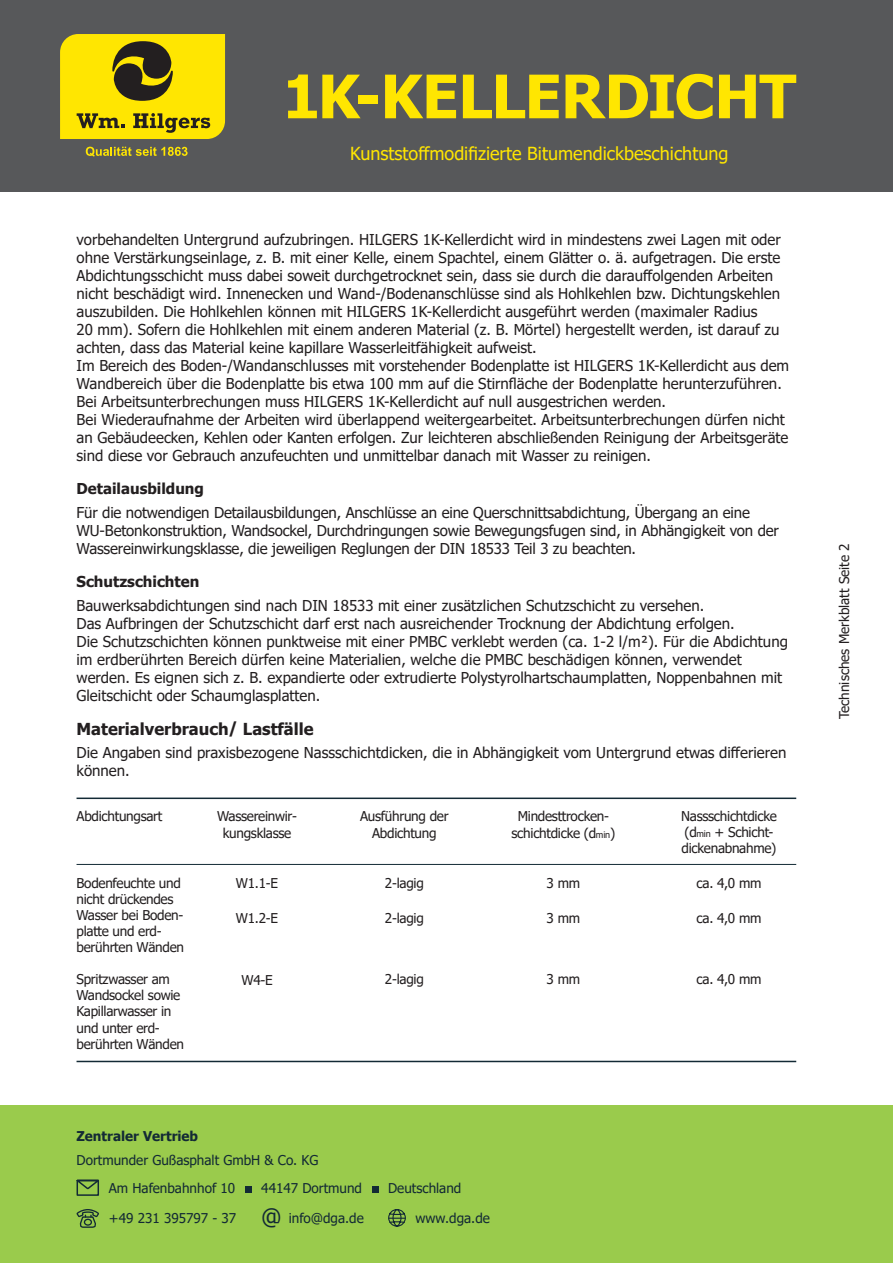
<style>
.page{position:relative;width:893px;height:1263px;background:#fff}
.page>*{position:absolute;margin:0;border:0;box-sizing:border-box;transform-origin:0 0}
.t1{font:700 60px "Tahoma";letter-spacing:-.015em;color:#ffe601}
.t2{font:18px "Tahoma";color:#ffe601}
.t3{font:700 16.5px "Tahoma";color:#231f20}
.t4{font:15px/18px "Tahoma";color:#231f20}
.t5{font:700 15px "Tahoma";color:#231f20}
.t6{font:13.5px/16.2px "Tahoma";letter-spacing:-.02em;color:#231f20;text-align:center}
.t7{font:13.5px/28.2px "Tahoma";color:#132a35}
.t8{font:13.5px "Tahoma";color:#231f20}
.t9{font:700 13.5px "Tahoma";color:#132a35}
.s1{font-size:9px}
.s2{font-size:22.5px}
</style>
<div class="page">
<div style="left:0;top:0;width:893px;height:191px;background:#57585a"></div>
<svg style="left:86px;top:147px;width:102px;height:10px"></svg>
<svg style="left:60px;top:34px;width:165px;height:105px;background:#d2bd07"></svg>
<hr style="left:77px;top:797px;width:719px;height:2px;background:#132a35">
<hr style="left:77px;top:864px;width:719px;height:1px;background:#132a35">
<hr style="left:77px;top:1061px;width:719px;height:1px;background:#132a35">
<div style="left:0;top:1106px;width:893px;height:157px;background:#9acb4c"></div>
<svg style="left:77px;top:1180px;width:22px;height:16px"></svg>
<div style="left:245px;top:1186px;width:6px;height:7px;background:#132a35"></div>
<svg style="left:77px;top:1209px;width:22px;height:19px"></svg>
<div style="left:372px;top:1186px;width:6px;height:7px;background:#132a35"></div>
<svg style="left:388px;top:1209px;width:18px;height:18px"></svg>
<h1 class="t1" style="left:282px;top:54px;width:515px">1K-KELLERDICHT</h1>
<p class="t2" style="left:350px;top:142px;width:380px">Kunststoffmodifizierte Bitumendickbeschichtung</p>
<p class="t4" style="left:77px;top:232px;width:714px">vorbehandelten Untergrund aufzubringen. HILGERS 1K-Kellerdicht wird in mindestens zwei Lagen mit oder ohne Verstärkungseinlage, z. B. mit einer Kelle, einem Spachtel, einem Glätter o. ä. aufgetragen. Die erste Abdichtungsschicht muss dabei soweit durchgetrocknet sein, dass sie durch die darauffolgenden Arbeiten nicht beschädigt wird. Innenecken und Wand-/Bodenanschlüsse sind als Hohlkehlen bzw. Dichtungskehlen auszubilden. Die Hohlkehlen können mit HILGERS 1K-Kellerdicht ausgeführt werden (maximaler Radius<br>20 mm). Sofern die Hohlkehlen mit einem anderen Material (z. B. Mörtel) hergestellt werden, ist darauf zu achten, dass das Material keine kapillare Wasserleitfähigkeit aufweist.<br>Im Bereich des Boden-/Wandanschlusses mit vorstehender Bodenplatte ist HILGERS 1K-Kellerdicht aus dem Wandbereich über die Bodenplatte bis etwa 100 mm auf die Stirnfläche der Bodenplatte herunterzuführen.<br>Bei Arbeitsunterbrechungen muss HILGERS 1K-Kellerdicht auf null ausgestrichen werden.<br>Bei Wiederaufnahme der Arbeiten wird überlappend weitergearbeitet. Arbeitsunterbrechungen dürfen nicht an Gebäudeecken, Kehlen oder Kanten erfolgen. Zur leichteren abschließenden Reinigung der Arbeitsgeräte sind diese vor Gebrauch anzufeuchten und unmittelbar danach mit Wasser zu reinigen.</p>
<p class="t5" style="left:77px;top:478px;width:129px">Detailausbildung</p>
<p class="t4" style="left:77px;top:505px;width:704px">Für die notwendigen Detailausbildungen, Anschlüsse an eine Querschnittsabdichtung, Übergang an eine<br>WU-Betonkonstruktion, Wandsockel, Durchdringungen sowie Bewegungsfugen sind, in Abhängigkeit von der<br>Wassereinwirkungsklasse, die jeweiligen Reglungen der DIN 18533 Teil 3 zu beachten.</p>
<p class="t5" style="left:77px;top:571px;width:124px">Schutzschichten</p>
<p class="t4" style="left:77px;top:598px;width:713px">Bauwerksabdichtungen sind nach DIN 18533 mit einer zusätzlichen Schutzschicht zu versehen.<br>Das Aufbringen der Schutzschicht darf erst nach ausreichender Trocknung der Abdichtung erfolgen.<br>Die Schutzschichten können punktweise mit einer PMBC verklebt werden (ca. 1-2 l/m²). Für die Abdichtung im erdberührten Bereich dürfen keine Materialien, welche die PMBC beschädigen können, verwendet werden. Es eignen sich z. B. expandierte oder extrudierte Polystyrolhartschaumplatten, Noppenbahnen mit Gleitschicht oder Schaumglasplatten.</p>
<p class="t3" style="left:77px;top:718px;width:239px">Materialverbrauch/ Lastfälle</p>
<p class="t4" style="left:77px;top:745px;width:711px">Die Angaben sind praxisbezogene Nassschichtdicken, die in Abhängigkeit vom Untergrund etwas differieren können.</p>
<p class="t6" style="left:77px;top:809px;width:87px">Abdichtungsart</p>
<p class="t6" style="left:217px;top:809px;width:81px">Wassereinwir&shy;kungsklasse</p>
<p class="t6" style="left:360px;top:809px;width:90px">Ausführung der<br>Abdichtung</p>
<p class="t6" style="left:511px;top:809px;width:105px">Mindesttrocken&shy;schichtdicke (d<span class="s1">min</span>)</p>
<p class="t6" style="left:77px;top:875px;width:109px;text-align:left">Bodenfeuchte und nicht drückendes<br>Wasser bei Boden&shy;platte und erd&shy;berührten Wänden</p>
<p class="t6" style="left:385px;top:875px;width:40px">2-lagig</p>
<p class="t6" style="left:77px;top:972px;width:95px">Spritzwasser am</p>
<p class="t6" style="left:241px;top:973px;width:33px">W4-E</p>
<p class="t6" style="left:77px;top:988px;width:109px;text-align:left">Wandsockel sowie<br>Kapillarwasser in und unter erd&shy;berührten Wänden</p>
<p class="t6" style="left:681px;top:808px;width:97px;text-align:left">Nassschichtdicke (d<span class="s1">min</span> + Schicht&shy;dickenabnahme)</p>
<p class="t6" style="left:236px;top:875px;width:44px">W1.1-E</p>
<p class="t6" style="left:547px;top:875px;width:35px">3 mm</p>
<p class="t6" style="left:697px;top:875px;width:66px">ca. 4,0 mm</p>
<p class="t6" style="left:385px;top:911px;width:40px">2-lagig</p>
<p class="t6" style="left:547px;top:911px;width:35px">3 mm</p>
<p class="t6" style="left:697px;top:911px;width:66px">ca. 4,0 mm</p>
<p class="t6" style="left:236px;top:911px;width:44px">W1.2-E</p>
<p class="t6" style="left:385px;top:972px;width:40px">2-lagig</p>
<p class="t6" style="left:547px;top:972px;width:35px">3 mm</p>
<p class="t6" style="left:697px;top:972px;width:66px">ca. 4,0 mm</p>
<p class="t9" style="left:77px;top:1127px;width:123px">Zentraler Vertrieb</p>
<p class="t7" style="left:109px;top:1146px;width:211px;text-indent:-32px">Dortmunder Gußasphalt GmbH &amp; Co. KG<br>Am Hafenbahnhof 10</p>
<p class="t7" style="left:261px;top:1175px;width:102px">44147 Dortmund</p>
<p class="t7" style="left:109px;top:1205px;width:256px">+49 231 395797 - 37 <span class="s2">@</span> info@dga.de</p>
<p class="t7" style="left:388px;top:1175px;width:75px">Deutschland</p>
<p class="t7" style="left:416px;top:1205px;width:76px">www.dga.de</p>
<p class="t8" style="left:835px;top:719px;width:177px;rotate:-90deg">Technisches Merkblatt Seite 2</p>
</div>
